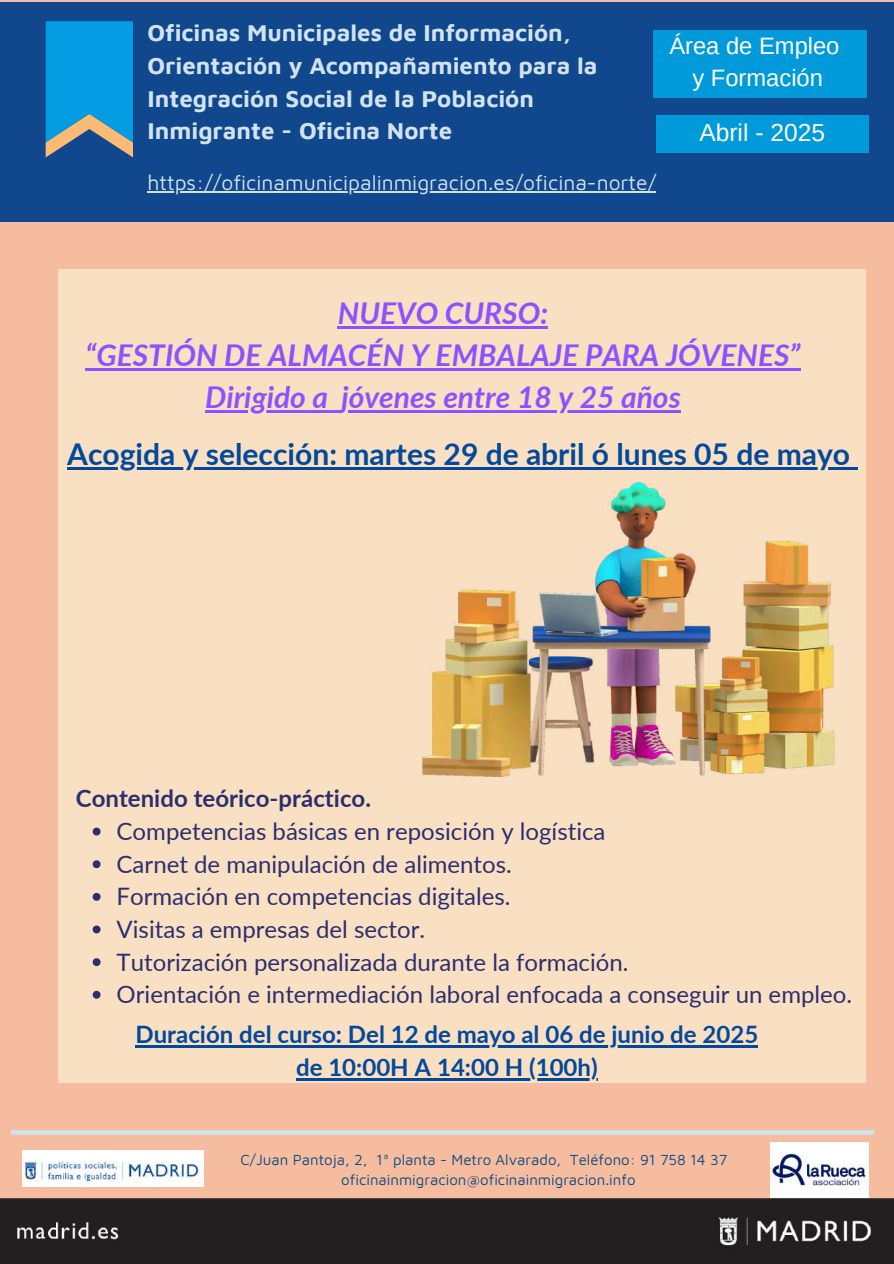
<style>
.page{position:relative;width:894px;height:1264px;background:#fff}
.page>*{position:absolute;margin:0;border:0;box-sizing:border-box;transform-origin:0 0}
.t1{font:italic 700 30px/41.7px "Lato";color:#8c52ff;text-align:center}
.t2{font:700 30px "Lato";color:#02489c}
.t3{font:24.6px "Arimo";color:#fff}
.t4{font:24px/32.7px "Lato";color:#2c2f6f}
.t5{font:700 24px/32.7px "Maven Pro";color:#d1e3ef}
.t6{font:700 24px/32.7px "Lato";color:#02489c;text-align:center}
.t7{font:700 24px "Lato";color:#2c2f6f}
.t8{font:23.7px/32.4px "Arimo";color:#fff;text-align:center}
.t9{font:21px "Maven Pro";color:#d1e3ef}
.t10{font:15px/20.2px "Maven Pro";color:#0f4c81;text-align:center}
</style>
<div class="page">
<div style="left:0;top:0;width:893px;height:1263px;background:#f6bca0"></div>
<div style="left:0;top:2px;width:893px;height:220px;background:#10478d"></div>
<div style="left:0;top:1198px;width:892px;height:65px;background:#231f20"></div>
<img style="left:23px;top:1150px;width:181px;height:36px">
<img style="left:770px;top:1142px;width:98px;height:55px">
<hr style="left:11px;top:1130px;width:863px;height:4px;background:#d1e3ef">
<svg style="left:46px;top:21px;width:87px;height:136px;background:#2097ce"></svg>
<div style="left:652px;top:30px;width:214px;height:68px;background:#009ada"></div>
<div style="left:655px;top:115px;width:213px;height:37px;background:#009ada"></div>
<hr style="left:147px;top:191px;width:509px;height:1px;background:#d1e3ef">
<div style="left:58px;top:269px;width:807px;height:813px;background:#fae0c2"></div>
<img style="left:422px;top:483px;width:411px;height:293px">
<hr style="left:338px;top:326px;width:210px;height:3px;background:#8c52ff">
<hr style="left:85px;top:368px;width:715px;height:2px;background:#8c52ff">
<hr style="left:205px;top:410px;width:123px;height:2px;background:#8c52ff">
<svg style="left:328px;top:410px;width:13px;height:2px"></svg>
<hr style="left:341px;top:410px;width:339px;height:2px;background:#8c52ff">
<hr style="left:67px;top:467px;width:782px;height:2px;background:#02489c">
<svg style="left:849px;top:467px;width:8px;height:2px"></svg>
<svg style="left:93px;top:827px;width:7px;height:8px"></svg>
<svg style="left:93px;top:860px;width:7px;height:8px"></svg>
<svg style="left:93px;top:892px;width:7px;height:8px"></svg>
<svg style="left:93px;top:925px;width:7px;height:8px"></svg>
<svg style="left:93px;top:958px;width:7px;height:8px"></svg>
<svg style="left:93px;top:990px;width:7px;height:8px"></svg>
<hr style="left:135px;top:1045px;width:623px;height:2px;background:#02489c">
<hr style="left:296px;top:1078px;width:301px;height:2px;background:#02489c">
<p class="t5" style="left:147px;top:16px;width:451px">Oficinas Municipales de Información, Orientación y Acompañamiento para la Integración Social de la Población Inmigrante - Oficina Norte</p>
<p class="t9" style="left:147px;top:170px;width:510px">https://oficinamunicipalinmigracion.es/oficina-norte/</p>
<p class="t8" style="left:669px;top:30px;width:172px">Área de Empleo y Formación</p>
<p class="t3" style="left:699px;top:118px;width:127px">Abril - 2025</p>
<p class="t1" style="left:85px;top:292px;width:716px">NUEVO CURSO:<br>“GESTIÓN DE ALMACÉN Y EMBALAJE PARA JÓVENES”<br>Dirigido a jóvenes entre 18 y 25 años</p>
<p class="t2" style="left:67px;top:435px;width:784px">Acogida y selección: martes 29 de abril ó lunes 05 de mayo</p>
<p class="t7" style="left:76px;top:783px;width:297px">Contenido teórico-práctico.</p>
<p class="t4" style="left:117px;top:814px;width:736px">Competencias básicas en reposición y logística<br>Carnet de manipulación de alimentos.<br>Formación en competencias digitales.<br>Visitas a empresas del sector.<br>Tutorización personalizada durante la formación.<br>Orientación e intermediación laboral enfocada a conseguir un empleo.</p>
<p class="t6" style="left:135px;top:1017px;width:624px">Duración del curso: Del 12 de mayo al 06 de junio de 2025 de 10:00H A 14:00 H (100h)</p>
<p class="t10" style="left:240px;top:1148px;width:488px">C/Juan Pantoja, 2, 1ª planta - Metro Alvarado, Teléfono: 91 758 14 37 oficinainmigracion@oficinainmigracion.info</p>
</div>
